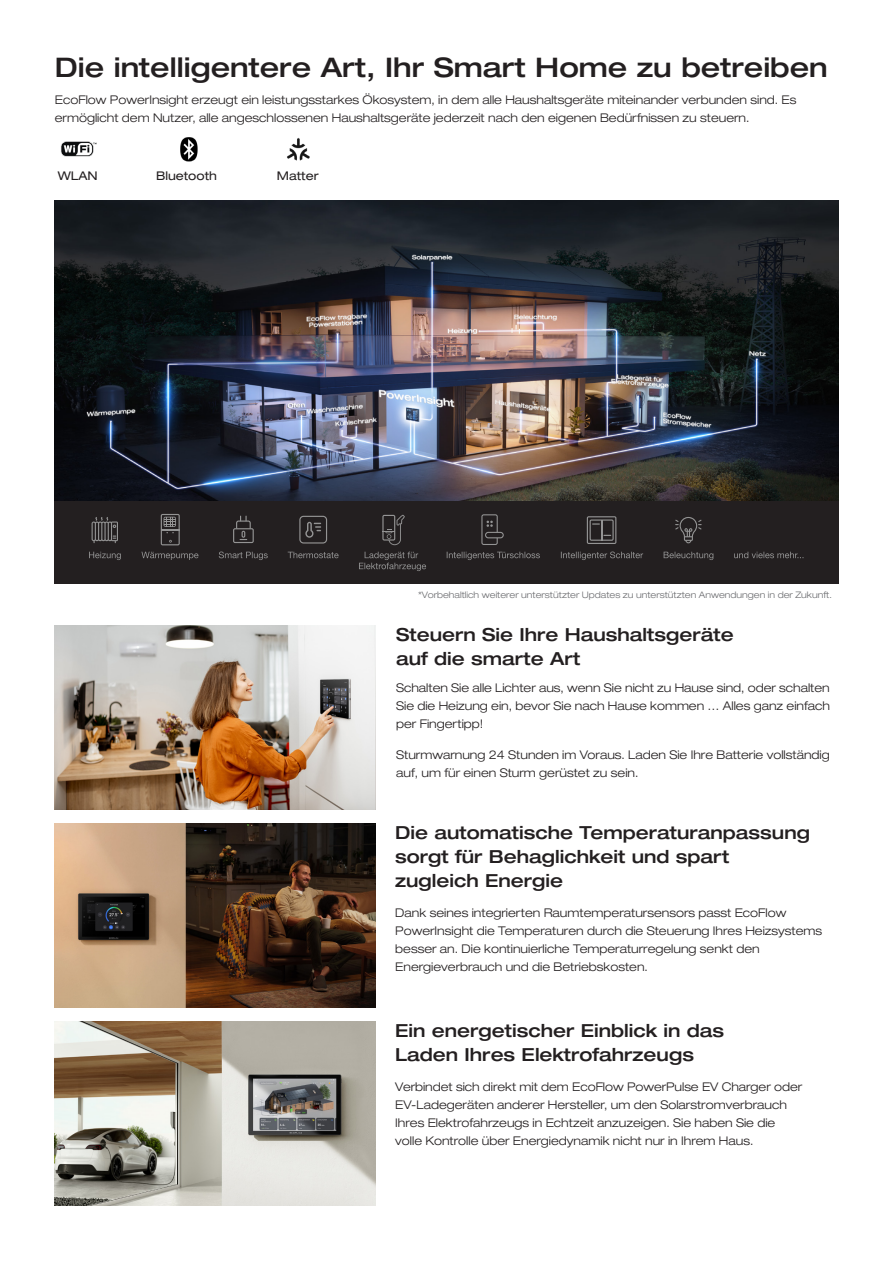
<style>
.page{position:relative;width:893px;height:1263px;background:#fff}
.page>*{position:absolute;margin:0;border:0;box-sizing:border-box;transform-origin:0 0}
.t1{font:500 expanded 27px "Helvetica Neue For Eco";color:#231f20}
.t2{font:500 expanded 18px/24px "Helvetica Neue For Eco";color:#231f20}
.t3{font:300 expanded 12px/18px "Helvetica Neue For Eco";color:#231f20}
.t4{font:expanded 12px "Helvetica Neue For Eco";color:#231f20}
.t5{font:300 expanded 9px "Helvetica Neue For Eco";color:#6c6d70}
</style>
<div class="page">
<img style="left:55px;top:823px;width:320px;height:185px">
<img style="left:55px;top:625px;width:320px;height:185px">
<img style="left:55px;top:1021px;width:320px;height:184px">
<img style="left:54px;top:201px;width:785px;height:302px">
<img style="left:61px;top:137px;width:249px;height:25px">
<div style="left:54px;top:501px;width:784px;height:83px;background:#231f20"></div>
<svg style="left:92px;top:517px;width:26px;height:26px"></svg>
<svg style="left:89px;top:552px;width:32px;height:8px"></svg>
<svg style="left:161px;top:514px;width:19px;height:31px"></svg>
<svg style="left:141px;top:552px;width:57px;height:8px"></svg>
<svg style="left:233px;top:516px;width:21px;height:27px"></svg>
<svg style="left:219px;top:551px;width:49px;height:9px"></svg>
<svg style="left:299px;top:516px;width:28px;height:27px"></svg>
<svg style="left:288px;top:552px;width:51px;height:6px"></svg>
<svg style="left:382px;top:515px;width:23px;height:30px"></svg>
<svg style="left:359px;top:552px;width:67px;height:19px"></svg>
<svg style="left:481px;top:514px;width:23px;height:31px"></svg>
<svg style="left:447px;top:552px;width:93px;height:8px"></svg>
<svg style="left:587px;top:516px;width:29px;height:28px"></svg>
<svg style="left:561px;top:551px;width:82px;height:9px"></svg>
<svg style="left:675px;top:517px;width:27px;height:26px"></svg>
<svg style="left:664px;top:552px;width:49px;height:8px"></svg>
<svg style="left:734px;top:552px;width:69px;height:6px"></svg>
<p class="t1" style="left:55px;top:50px;width:774px">Die intelligentere Art, Ihr Smart Home zu betreiben</p>
<p class="t3" style="left:55px;top:91px;width:743px">EcoFlow PowerInsight erzeugt ein leistungsstarkes Ökosystem, in dem alle Haushaltsgeräte miteinander verbunden sind. Es ermöglicht dem Nutzer, alle angeschlossenen Haushaltsgeräte jederzeit nach den eigenen Bedürfnissen zu steuern.</p>
<p class="t4" style="left:58px;top:168px;width:42px">WLAN</p>
<p class="t4" style="left:156px;top:168px;width:62px">Bluetooth</p>
<p class="t4" style="left:277px;top:168px;width:43px">Matter</p>
<p class="t5" style="left:418px;top:589px;width:415px">*Vorbehaltlich weiterer unterstützter Updates zu unterstützten Anwendungen in der Zukunft.</p>
<p class="t2" style="left:396px;top:622px;width:339px">Steuern Sie Ihre Haushaltsgeräte auf die smarte Art</p>
<p class="t3" style="left:396px;top:678px;width:435px;text-align:justify">Schalten Sie alle Lichter aus, wenn Sie nicht zu Hause sind, oder schalten Sie die Heizung ein, bevor Sie nach Hause kommen … Alles ganz einfach per Fingertipp!</p>
<p class="t3" style="left:396px;top:745px;width:435px">Sturmwarnung 24 Stunden im Voraus. Laden Sie Ihre Batterie vollständig auf, um für einen Sturm gerüstet zu sein.</p>
<p class="t2" style="left:395px;top:820px;width:416px">Die automatische Temperaturanpassung sorgt für Behaglichkeit und spart zugleich Energie</p>
<p class="t3" style="left:395px;top:903px;width:428px">Dank seines integrierten Raumtemperatursensors passt EcoFlow PowerInsight die Temperaturen durch die Steuerung Ihres Heizsystems besser an. Die kontinuierliche Temperaturregelung senkt den Energieverbrauch und die Betriebskosten.</p>
<p class="t2" style="left:395px;top:1018px;width:330px">Ein energetischer Einblick in das<br>Laden Ihres Elektrofahrzeugs</p>
<p class="t3" style="left:395px;top:1077px;width:408px">Verbindet sich direkt mit dem EcoFlow PowerPulse EV Charger oder EV-Ladegeräten anderer Hersteller, um den Solarstromverbrauch Ihres Elektrofahrzeugs in Echtzeit anzuzeigen. Sie haben Sie die volle Kontrolle über Energiedynamik nicht nur in Ihrem Haus.</p>
</div>
